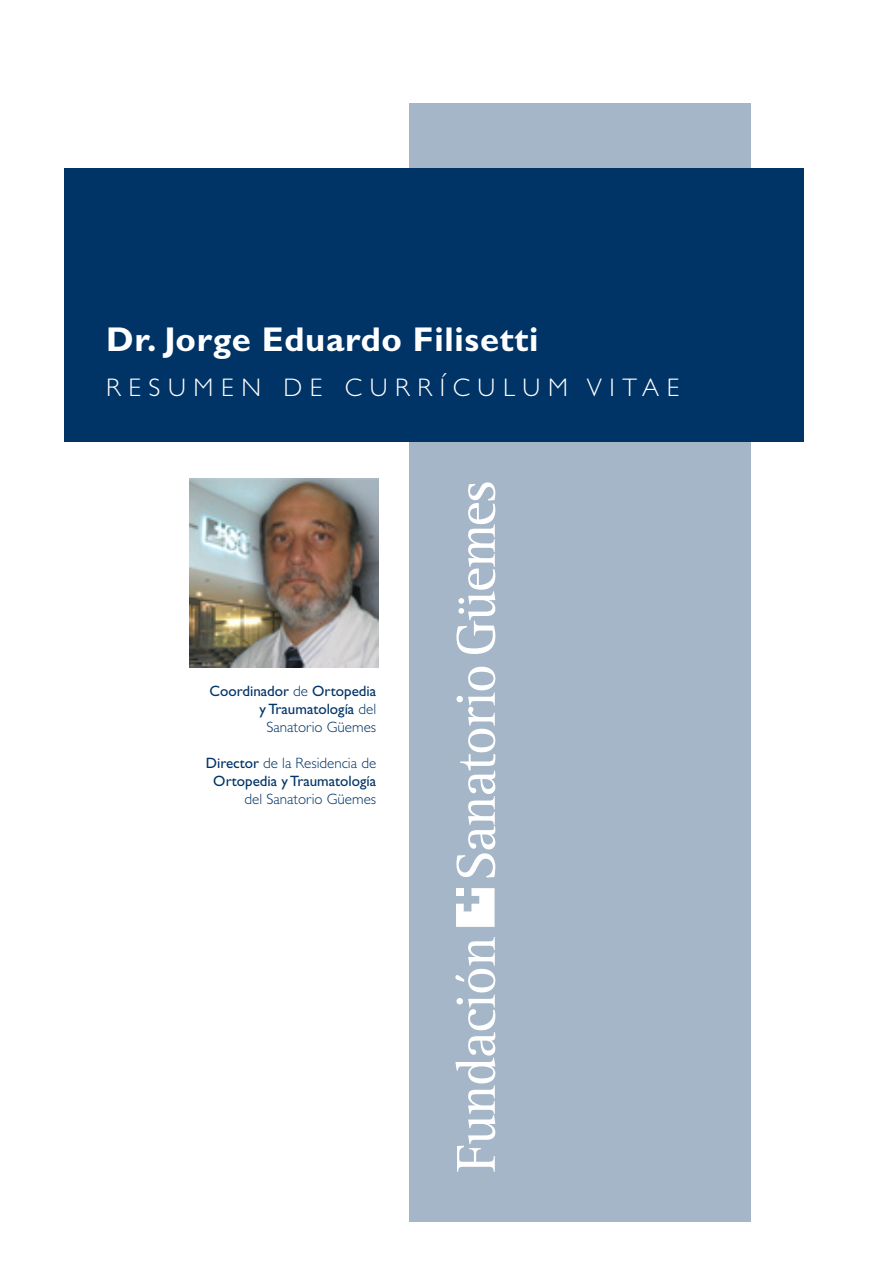
<style>
.page{position:relative;width:893px;height:1263px;background:#fff}
.page>*{position:absolute;margin:0;border:0;box-sizing:border-box;transform-origin:0 0}
.texto{font:700 34.5px "Gill Sans";letter-spacing:.02em;color:#fff}
.texto-2{font:300 25.5px "Gill Sans";letter-spacing:.3em;color:#fff}
.texto-3{font:300 15px/18px "Gill Sans";color:#036;text-align:right}
.texto-4{font:15px/18px "Gill Sans";color:#036;text-align:right}
.s1{font-weight:300}
.s2{font-weight:400}
</style>
<div class="page">
<div style="left:409px;top:103px;width:341px;height:1118px;background:#a4b6c8"></div>
<div style="left:64px;top:169px;width:740px;height:273px;background:#036"></div>
<svg style="left:456px;top:888px;width:39px;height:39px"></svg>
<svg style="left:456px;top:667px;width:39px;height:210px"></svg>
<svg style="left:456px;top:482px;width:39px;height:172px"></svg>
<svg style="left:455px;top:937px;width:40px;height:235px"></svg>
<img style="left:190px;top:479px;width:189px;height:189px">
<p class="texto" style="left:106px;top:319px;width:434px">Dr. Jorge Eduardo Filisetti</p>
<p class="texto-2" style="left:106px;top:373px;width:575px">RESUMEN DE CURRÍCULUM VITAE</p>
<p class="texto-4" style="left:210px;top:682px;width:168px">Coordinador <span class="s1">de</span> Ortopedia y Traumatología <span class="s1">del<br>Sanatorio Güemes</span></p>
<p class="texto-3" style="left:206px;top:754px;width:172px"><span class="s2">Director</span> de la Residencia de<br><span class="s2">Ortopedia y Traumatología </span>del Sanatorio Güemes</p>
</div>
